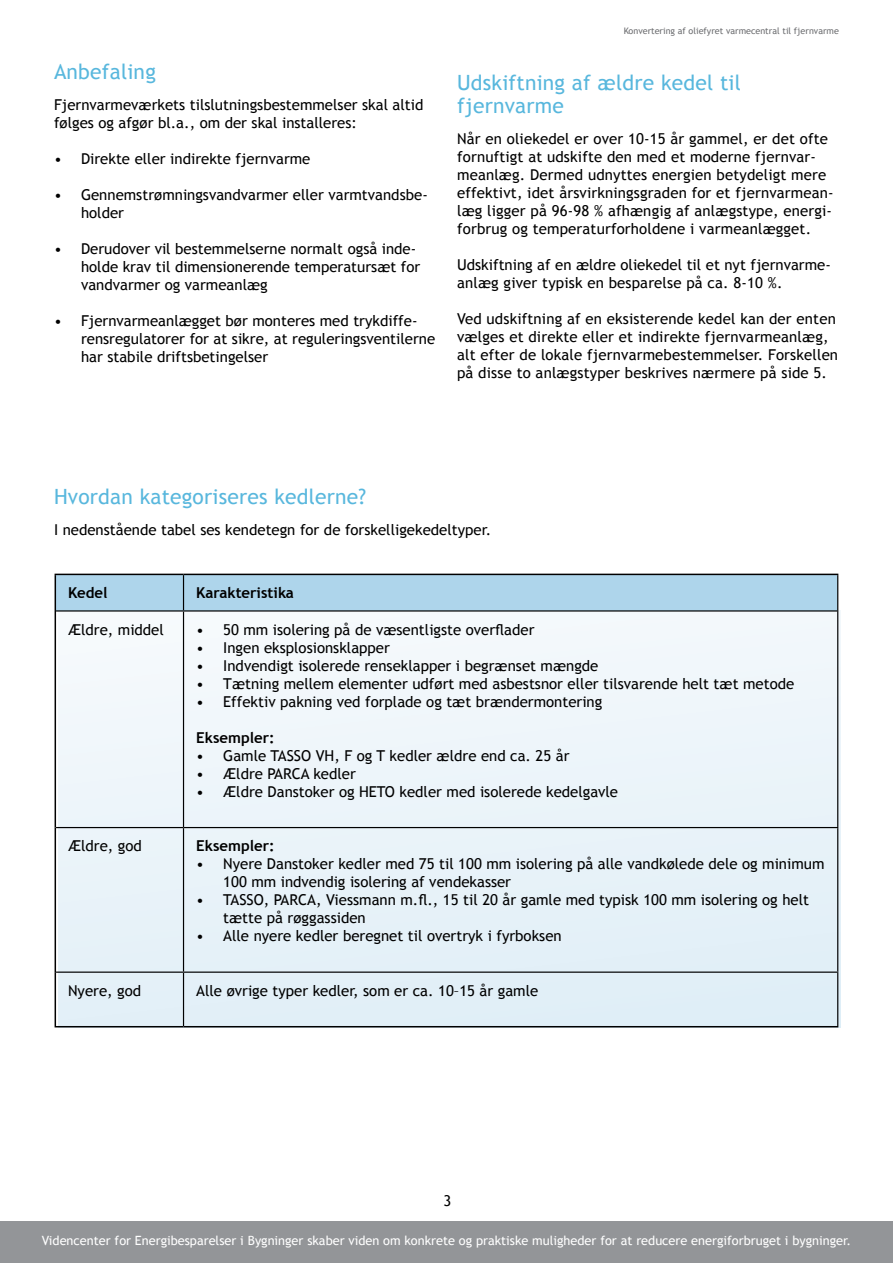
<style>
.page{position:relative;width:893px;height:1263px;background:#fff}
.page>*{position:absolute;margin:0;border:0;box-sizing:border-box;transform-origin:0 0}
.t1{font:21px/22.5px "Trebuchet MS";letter-spacing:.01em;color:#58b7dd}
.t2{font:15px/18px "Trebuchet MS";color:#000}
.t3{font:700 15px "Trebuchet MS";color:#000}
.t4{font:12.75px "Trebuchet MS";color:#fff}
.t5{font:9px "Trebuchet MS";color:#6d6e71}
</style>
<div class="page">
<div style="left:0;top:1221px;width:893px;height:42px;background:#939598"></div>
<div style="left:58px;top:611px;width:782px;height:417px;background:#eaf4f9"></div>
<div style="left:56px;top:575px;width:781px;height:35px;background:#aed5eb"></div>
<hr style="left:183px;top:575px;width:1px;height:35px;background:#000">
<hr style="left:837px;top:575px;width:1px;height:36px;background:#000">
<hr style="left:56px;top:610px;width:128px;height:1px;background:#000">
<hr style="left:184px;top:610px;width:653px;height:1px;background:#000">
<hr style="left:183px;top:611px;width:1px;height:216px;background:#000">
<hr style="left:837px;top:611px;width:1px;height:216px;background:#000">
<hr style="left:56px;top:827px;width:128px;height:1px;background:#000">
<hr style="left:184px;top:827px;width:654px;height:1px;background:#000">
<hr style="left:183px;top:828px;width:1px;height:143px;background:#000">
<hr style="left:837px;top:828px;width:1px;height:143px;background:#000">
<hr style="left:56px;top:971px;width:128px;height:2px;background:#000">
<hr style="left:184px;top:971px;width:654px;height:2px;background:#000">
<hr style="left:183px;top:973px;width:1px;height:53px;background:#000">
<hr style="left:837px;top:973px;width:1px;height:53px;background:#000">
<hr style="left:55px;top:574px;width:129px;height:1px;background:#000">
<hr style="left:55px;top:575px;width:1px;height:36px;background:#000">
<hr style="left:184px;top:574px;width:654px;height:1px;background:#000">
<hr style="left:55px;top:611px;width:1px;height:216px;background:#000">
<hr style="left:55px;top:827px;width:1px;height:145px;background:#000">
<hr style="left:55px;top:972px;width:1px;height:54px;background:#000">
<hr style="left:55px;top:1026px;width:129px;height:1px;background:#000">
<hr style="left:184px;top:1026px;width:654px;height:1px;background:#000">
<h1 class="t1" style="left:54px;top:61px;width:103px">Anbefaling</h1>
<p class="t2" style="left:54px;top:96px;width:371px">Fjernvarmeværkets tilslutningsbestemmelser skal altid følges og afgør bl.a., om der skal installeres:</p>
<p class="t2" style="left:54px;top:150px;width:258px">• Direkte eller indirekte fjernvarme</p>
<p class="t2" style="left:81px;top:186px;width:348px;text-indent:-27px">• Gennemstrømningsvandvarmer eller varmtvandsbe&shy;holder</p>
<p class="t2" style="left:81px;top:240px;width:341px;text-indent:-27px">• Derudover vil bestemmelserne normalt også inde&shy;holde krav til dimensionerende temperatursæt for vandvarmer og varmeanlæg</p>
<p class="t2" style="left:81px;top:312px;width:356px;text-indent:-27px">• Fjernvarmeanlægget bør monteres med trykdiffe&shy;rensregulatorer for at sikre, at reguleringsventilerne har stabile driftsbetingelser</p>
<p class="t5" style="left:624px;top:26px;width:217px">Konvertering af oliefyret varmecentral til fjernvarme</p>
<h1 class="t1" style="left:457px;top:72px;width:285px">Udskiftning af ældre kedel til fjernvarme</h1>
<p class="t2" style="left:457px;top:130px;width:378px">Når en oliekedel er over 10-15 år gammel, er det ofte fornuftigt at udskifte den med et moderne fjernvar&shy;meanlæg. Dermed udnyttes energien betydeligt mere effektivt, idet årsvirkningsgraden for et fjernvarmean&shy;læg ligger på 96-98 % afhængig af anlægstype, energi&shy;forbrug og temperaturforholdene i varmeanlægget.</p>
<p class="t2" style="left:457px;top:256px;width:375px">Udskiftning af en ældre oliekedel til et nyt fjernvarme&shy;anlæg giver typisk en besparelse på ca. 8-10 %.</p>
<p class="t2" style="left:457px;top:310px;width:383px">Ved udskiftning af en eksisterende kedel kan der enten vælges et direkte eller et indirekte fjernvarmeanlæg, alt efter de lokale fjernvarmebestemmelser. Forskellen på disse to anlægstyper beskrives nærmere på side 5.</p>
<h1 class="t1" style="left:54px;top:486px;width:314px">Hvordan kategoriseres kedlerne?</h1>
<p class="t2" style="left:54px;top:521px;width:439px">I nedenstående tabel ses kendetegn for de forskelligekedeltyper.</p>
<p class="t3" style="left:68px;top:583px;width:41px">Kedel</p>
<p class="t3" style="left:196px;top:583px;width:99px">Karakteristika</p>
<p class="t2" style="left:68px;top:621px;width:97px">Ældre, middel</p>
<p class="t2" style="left:196px;top:621px;width:340px">• 50 mm isolering på de væsentligste overflader</p>
<p class="t2" style="left:196px;top:639px;width:195px">• Ingen eksplosionsklapper</p>
<p class="t2" style="left:196px;top:657px;width:404px">• Indvendigt isolerede renseklapper i begrænset mængde</p>
<p class="t2" style="left:196px;top:675px;width:599px">• Tætning mellem elementer udført med asbestsnor eller tilsvarende helt tæt metode</p>
<p class="t2" style="left:196px;top:693px;width:408px">• Effektiv pakning ved forplade og tæt brændermontering</p>
<p class="t3" style="left:196px;top:728px;width:80px">Eksempler:</p>
<p class="t2" style="left:196px;top:747px;width:375px">• Gamle TASSO VH, F og T kedler ældre end ca. 25 år</p>
<p class="t2" style="left:196px;top:765px;width:161px">• Ældre PARCA kedler</p>
<p class="t2" style="left:196px;top:783px;width:423px">• Ældre Danstoker og HETO kedler med isolerede kedelgavle</p>
<p class="t2" style="left:68px;top:837px;width:75px">Ældre, god</p>
<p class="t3" style="left:196px;top:837px;width:80px">Eksempler:</p>
<p class="t2" style="left:223px;top:855px;width:603px;text-indent:-27px">• Nyere Danstoker kedler med 75 til 100 mm isolering på alle vandkølede dele og minimum<br>100 mm indvendig isolering af vendekasser</p>
<p class="t2" style="left:223px;top:891px;width:587px;text-indent:-27px">• TASSO, PARCA, Viessmann m.fl., 15 til 20 år gamle med typisk 100 mm isolering og helt tætte på røggassiden</p>
<p class="t2" style="left:196px;top:927px;width:367px">• Alle nyere kedler beregnet til overtryk i fyrboksen</p>
<p class="t2" style="left:68px;top:982px;width:75px">Nyere, god</p>
<p class="t2" style="left:196px;top:982px;width:343px">Alle øvrige typer kedler, som er ca. 10–15 år gamle</p>
<p class="t2" style="left:443px;top:1192px;width:9px">3</p>
<p class="t4" style="left:42px;top:1233px;width:811px">Videncenter for Energibesparelser i Bygninger skaber viden om konkrete og praktiske muligheder for at reducere energiforbruget i bygninger.</p>
</div>
